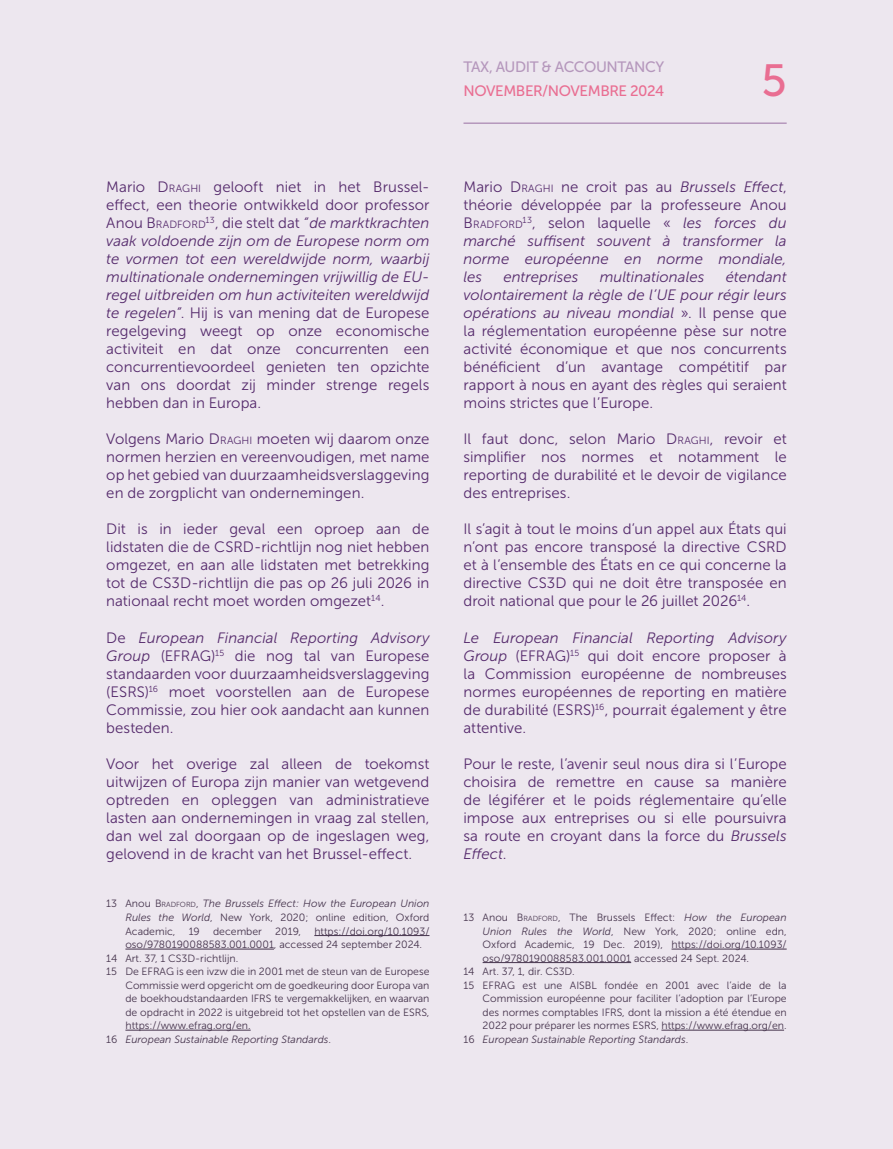
<style>
.page{position:relative;width:893px;height:1149px;background:#fff}
.page>*{position:absolute;margin:0;border:0;box-sizing:border-box;transform-origin:0 0}
.t1{font:45px "Museo Sans 500";color:#e96e92}
.t2{font:15px/18px "Museo Sans 300";letter-spacing:.005em;color:#552a6c;text-align:justify}
.t3{font:italic 15px/18px "Museo Sans 300";letter-spacing:.005em;color:#552a6c;text-align:justify}
.t4{font:15px "Museo Sans 500";letter-spacing:-.03em;color:#b597bc}
.t5{font:15px "Museo Sans 500";letter-spacing:-.03em;color:#e96e92}
._09_voetnoten{font:10.5px/13.5px "Museo Sans 300";color:#45334c;text-align:justify}
._09_voetnoten-2{font:italic 10.5px "Museo Sans 300";color:#45334c}
.t6{font:10.5px "Museo Sans 300";letter-spacing:.005em;color:#552a6c}
.s1{font-style:inherit}
.s2{font-size:10.5px}
.s3{font-size:15px}
.s4{font-style:italic}
.s5{font-size:7.35px}
.s6{font-style:normal}
</style>
<div class="page">
<div style="left:0;top:0;width:893px;height:1148px;background:#ede7ef"></div>
<hr style="left:463px;top:122px;width:324px;height:2px;background:#b597bc">
<hr style="left:671px;top:948px;width:116px;height:1px;background:#45334c">
<hr style="left:483px;top:962px;width:148px;height:1px;background:#45334c">
<hr style="left:661px;top:1029px;width:123px;height:1px;background:#45334c">
<hr style="left:314px;top:935px;width:115px;height:1px;background:#45334c">
<hr style="left:125px;top:948px;width:149px;height:1px;background:#45334c">
<hr style="left:125px;top:1029px;width:126px;height:1px;background:#45334c">
<p class="t4" style="left:463px;top:58px;width:202px">TAX, AUDIT &amp; ACCOUNTANCY</p>
<p class="t5" style="left:463px;top:82px;width:202px">NOVEMBER/NOVEMBRE 2024</p>
<h1 class="t1" style="left:761px;top:56px;width:27px">5</h1>
<p class="t2" style="left:106px;top:178px;width:325px">Mario <span class="s1">D</span><span class="s2">RAGHI</span> gelooft niet in het Brussel&shy;effect, een theorie ontwikkeld door professor</p>
<p class="t6" style="left:106px;top:219px;width:99px"><span class="s3">Anou</span> <span class="s3">B</span>RAD FORD</p>
<p class="t2" style="left:106px;top:214px;width:325px;text-indent:99px"><sup>13</sup>, die stelt dat <span class="s4">“de marktkrachten vaak voldoende zijn om de Europese norm om te vormen tot een wereldwijde norm, waarbij multinationale ondernemingen vrijwillig de EU&shy;regel uitbreiden om hun activiteiten wereldwijd te regelen”</span>. Hij is van mening dat de Europese regelgeving weegt op onze economische activiteit en dat onze concurrenten een concurrentievoordeel genieten ten opzichte van ons doordat zij minder strenge regels hebben dan in Europa.</p>
<p class="t2" style="left:106px;top:430px;width:325px">Volgens Mario <span class="s1">D</span><span class="s2">RAGHI</span> moeten wij daarom onze normen herzien en vereenvoudigen, met name op het gebied van duurzaamheidsverslaggeving en de zorgplicht van ondernemingen.</p>
<p class="t2" style="left:106px;top:520px;width:325px">Dit is in ieder geval een oproep aan de lidstaten die de CSRD-richtlijn nog niet hebben omgezet, en aan alle lidstaten met betrekking tot de CS3D-richtlijn die pas op 26 juli 2026 in nationaal recht moet worden omgezet<sup>14</sup>.</p>
<p class="t2" style="left:106px;top:628px;width:325px">De <span class="s4">European Financial Reporting Advisory Group</span> (EFRAG)<sup>15</sup> die nog tal van Europese standaarden voor duurzaamheidsverslaggeving (ESRS)<sup>16</sup> moet voorstellen aan de Europese Commissie, zou hier ook aandacht aan kunnen besteden.</p>
<p class="t2" style="left:106px;top:754px;width:325px">Voor het overige zal alleen de toekomst uitwijzen of Europa zijn manier van wetgevend optreden en opleggen van administratieve lasten aan ondernemingen in vraag zal stellen, dan wel zal doorgaan op de ingeslagen weg, gelovend in de kracht van het Brussel-effect.</p>
<p class="_09_voetnoten" style="left:125px;top:896px;width:306px;text-indent:-19px">13 Anou <span class="s1">B</span><span class="s5">RAD FORD</span> , <span class="s4">The Brussels Effect: How the European Union Rules the World</span>, New York, 2020; online edition, Oxford Academic,</p>
<p class="_09_voetnoten" style="left:125px;top:923px;width:306px;text-indent:189px">https://doi.org/10.1093/ oso/9780190088583.001.0001, accessed 24 september 2024.</p>
<p class="_09_voetnoten" style="left:106px;top:950px;width:133px">14 Art. 37, 1 CS3D-richtlijn.</p>
<p class="_09_voetnoten" style="left:125px;top:964px;width:306px;text-indent:-19px">15 De EFRAG is een ivzw die in 2001 met de steun van de Europese Commissie werd opgericht om de goedkeuring door Europa van de boekhoudstandaarden IFRS te vergemakkelijken, en waarvan de opdracht in 2022 is uitgebreid tot het opstellen van de ESRS, https://www.efrag.org/en.</p>
<p class="_09_voetnoten-2" style="left:106px;top:1032px;width:226px"><span class="s6">16</span> European Sustainable Reporting Standards<span class="s6">.</span></p>
<p class="_09_voetnoten" style="left:189px;top:923px;width:13px">19</p>
<p class="_09_voetnoten" style="left:213px;top:923px;width:50px">december</p>
<p class="_09_voetnoten" style="left:275px;top:923px;width:27px">2019,</p>
<p class="t2" style="left:463px;top:178px;width:325px">Mario <span class="s1">D</span><span class="s2">RAGHI</span> ne croit pas au <span class="s4">Brussels Effect</span>, théorie développée par la professeure Anou</p>
<p class="t6" style="left:463px;top:219px;width:59px"><span class="s3">B</span>RADFORD</p>
<p class="t3" style="left:463px;top:214px;width:325px;text-indent:59px"><sup>13</sup><span class="s6">, selon laquelle «</span> les forces du marché suffisent souvent à transformer la norme européenne en norme mondiale, les</p>
<p class="t2" style="left:463px;top:268px;width:325px;text-indent:262px"><span class="s4">étendant volontairement la règle de l’UE pour régir leurs opérations au niveau mondial</span> ». Il pense que la réglementation européenne pèse sur notre activité économique et que nos concurrents bénéficient d’un avantage compétitif par rapport à nous en ayant des règles qui seraient moins strictes que l’Europe.</p>
<p class="t2" style="left:463px;top:430px;width:325px">Il faut donc, selon Mario <span class="s1">D</span><span class="s2">RAGHI</span><span class="s1">,</span> revoir et simplifier nos normes et notamment le reporting de durabilité et le devoir de vigilance des entreprises.</p>
<p class="t2" style="left:463px;top:520px;width:325px">Il s’agit à tout le moins d’un appel aux États qui n’ont pas encore transposé la directive CSRD et à l’ensemble des États en ce qui concerne la directive CS3D qui ne doit être transposée en droit national que pour le 26 juillet 2026<sup>14</sup>.</p>
<p class="t2" style="left:463px;top:628px;width:325px"><span class="s4">Le European Financial Reporting Advisory Group</span> (EFRAG)<sup>15</sup> qui doit encore proposer à la Commission européenne de nombreuses normes européennes de reporting en matière de durabilité (ESRS)<sup>16</sup>, pourrait également y être attentive.</p>
<p class="t2" style="left:463px;top:754px;width:325px">Pour le reste, l’avenir seul nous dira si l’Europe choisira de remettre en cause sa manière de légiférer et le poids réglementaire qu’elle impose aux entreprises ou si elle poursuivra sa route en croyant dans la force du <span class="s4">Brussels Effect</span>.</p>
<p class="t3" style="left:503px;top:268px;width:77px">entreprises</p>
<p class="t3" style="left:600px;top:268px;width:106px">multinationales</p>
<p class="_09_voetnoten" style="left:483px;top:910px;width:306px;text-indent:-19px">13 Anou <span class="s1">B</span><span class="s5">RAD FORD</span>, The Brussels Effect: <span class="s4">How the European Union Rules the World</span>, New York, 2020; online edn, Oxford Academic, 19 Dec. 2019), https://doi.org/10.1093/ oso/9780190088583.001.0001 accessed 24 Sept. 2024.</p>
<p class="_09_voetnoten" style="left:463px;top:964px;width:113px">14 Art. 37, 1, dir. CS3D.</p>
<p class="_09_voetnoten" style="left:483px;top:977px;width:306px;text-indent:-19px">15 EFRAG est une AISBL fondée en 2001 avec l’aide de la Commission européenne pour faciliter l’adoption par l’Europe des normes comptables IFRS, dont la mission a été étendue en 2022 pour préparer les normes ESRS, https://www.efrag.org/en.</p>
<p class="_09_voetnoten-2" style="left:463px;top:1032px;width:226px"><span class="s6">16</span> European Sustainable Reporting Standards<span class="s6">.</span></p>
</div>
